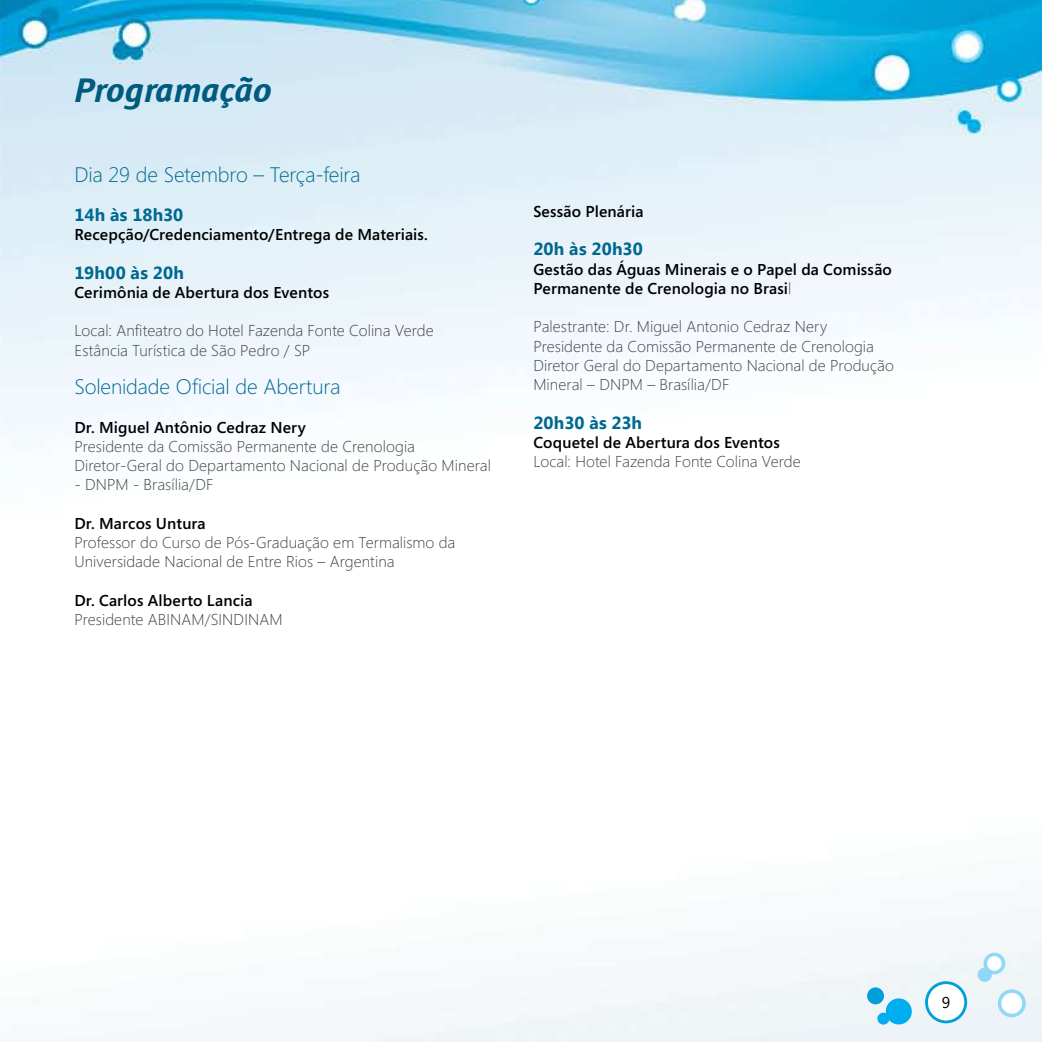
<style>
.page{position:relative;width:1042px;height:1042px;background:#fff}
.page>*{position:absolute;margin:0;border:0;box-sizing:border-box;transform-origin:0 0}
.t1{font:italic 35px "Meta Bold LF";color:#005b7f}
.t2{font:300 21px "Segoe";letter-spacing:-.01em;color:#006890}
.t3{font:700 17.5px "Segoe UI";letter-spacing:.005em;color:#006890}
.t4{font:300 15.75px/19.2px "Segoe";letter-spacing:.005em;color:#414142}
.t5{font:600 15.75px/19.2px "Segoe";letter-spacing:.01em;color:#000}
.t6{font:15.75px "Segoe";color:#000}
.s1{font-weight:300;color:#414142}
</style>
<div class="page">
<img style="left:0;top:0;width:1042px;height:1042px">
<div style="left:999px;top:991px;width:25px;height:24px;background:#fff;border-radius:50%"></div>
<div style="left:998px;top:989px;width:27px;height:28px;border:4px solid #8ed8f8;border-radius:50%"></div>
<div style="left:985px;top:954px;width:18px;height:18px;background:#fff;border-radius:50%"></div>
<div style="left:983px;top:952px;width:22px;height:22px;border:4px solid #8ed8f8;border-radius:50%"></div>
<div style="left:977px;top:967px;width:15px;height:15px;background:#8ed8f8;border-radius:50%"></div>
<div style="left:867px;top:987px;width:17px;height:17px;background:#009fda;border-radius:50%"></div>
<svg style="left:876px;top:996px;width:37px;height:30px"></svg>
<div style="left:926px;top:982px;width:39px;height:40px;background:#fff;border-radius:50%"></div>
<div style="left:925px;top:981px;width:42px;height:42px;border:3px solid #009fda;border-radius:50%"></div>
<h1 class="t1" style="left:74px;top:69px;width:199px">Programação</h1>
<h2 class="t2" style="left:74px;top:160px;width:287px">Dia 29 de Setembro – Terça-feira</h2>
<p class="t3" style="left:74px;top:202px;width:110px">14h às 18h30</p>
<p class="t5" style="left:74px;top:224px;width:355px">Recepção/Credenciamento/Entrega de Materiais.</p>
<p class="t3" style="left:74px;top:260px;width:111px">19h00 às 20h</p>
<p class="t5" style="left:74px;top:282px;width:256px">Cerimônia de Abertura dos Eventos</p>
<p class="t4" style="left:74px;top:321px;width:361px">Local: Anfiteatro do Hotel Fazenda Fonte Colina Verde<br>Estância Turística de São Pedro / SP</p>
<h2 class="t2" style="left:74px;top:372px;width:268px">Solenidade Oficial de Abertura</h2>
<p class="t5" style="left:74px;top:417px;width:233px">Dr. Miguel Antônio Cedraz Nery</p>
<p class="t4" style="left:74px;top:436px;width:418px">Presidente da Comissão Permanente de Crenologia<br>Diretor-Geral do Departamento Nacional de Produção Mineral</p>
<p class="t4" style="left:74px;top:475px;width:141px">- DNPM - Brasília/DF</p>
<p class="t5" style="left:74px;top:513px;width:133px">Dr. Marcos Untura</p>
<p class="t4" style="left:74px;top:532px;width:382px">Professor do Curso de Pós-Graduação em Termalismo da<br>Universidade Nacional de Entre Rios – Argentina</p>
<p class="t5" style="left:74px;top:590px;width:180px">Dr. Carlos Alberto Lancia</p>
<p class="t4" style="left:74px;top:609px;width:210px">Presidente ABINAM/SINDINAM</p>
<p class="t5" style="left:533px;top:201px;width:111px">Sessão Plenária</p>
<p class="t3" style="left:533px;top:237px;width:111px">20h às 20h30</p>
<p class="t5" style="left:533px;top:259px;width:360px">Gestão das Águas Minerais e o Papel da Comissão<br>Permanente de Crenologia no Brasi<span class="s1">l</span></p>
<p class="t4" style="left:533px;top:317px;width:362px">Palestrante: Dr. Miguel Antonio Cedraz Nery Presidente da Comissão Permanente de Crenologia Diretor Geral do Departamento Nacional de Produção Mineral – DNPM – Brasília/DF</p>
<p class="t3" style="left:533px;top:410px;width:110px">20h30 às 23h</p>
<p class="t5" style="left:533px;top:432px;width:248px">Coquetel de Abertura dos Eventos</p>
<p class="t4" style="left:533px;top:452px;width:269px">Local: Hotel Fazenda Fonte Colina Verde</p>
<p class="t6" style="left:942px;top:991px;width:10px">9</p>
</div>
